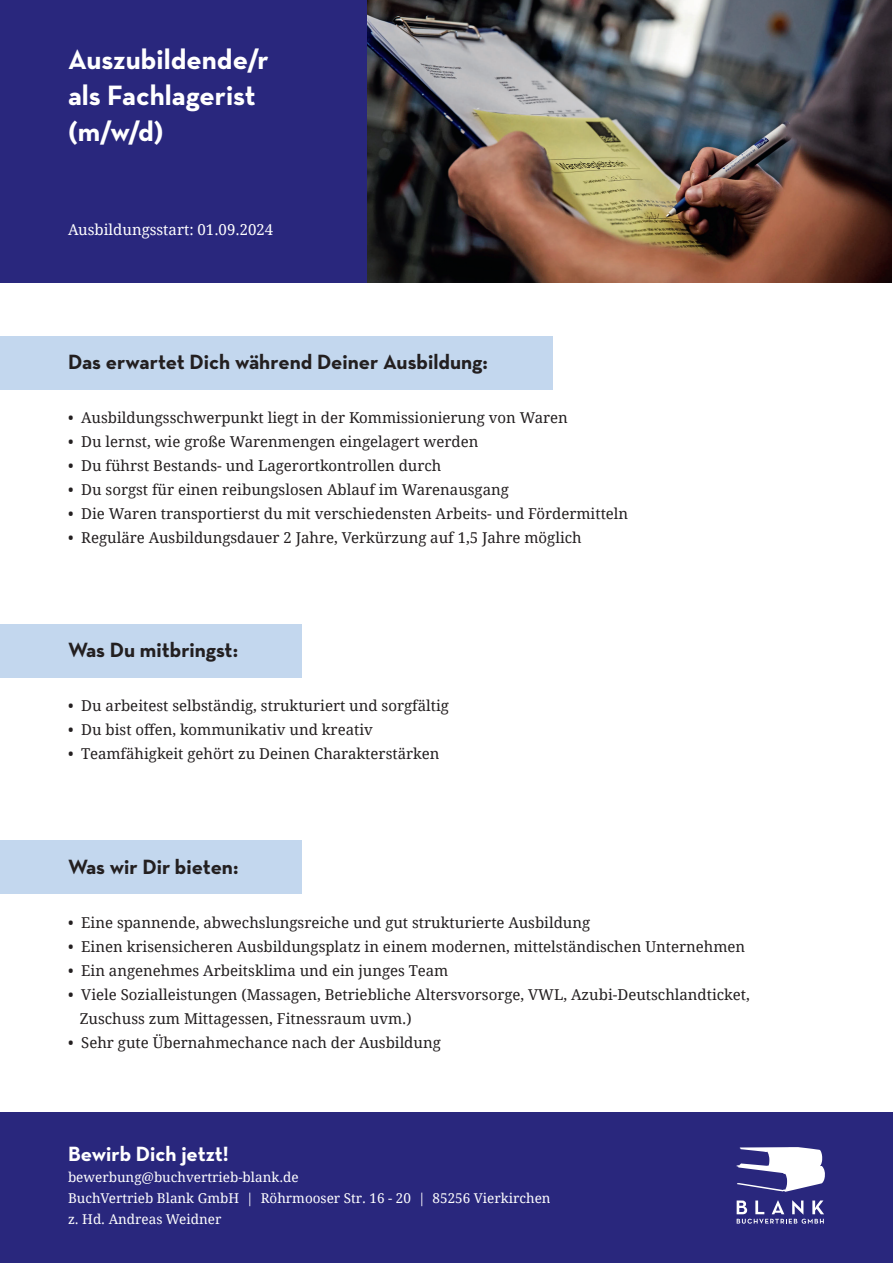
<style>
.page{position:relative;width:893px;height:1263px;background:#fff}
.page>*{position:absolute;margin:0;border:0;box-sizing:border-box;transform-origin:0 0}
.t1{font:700 28.5px/36px "Neutraface Text";color:#fff}
.t2{font:700 21px "Neutraface Text";color:#231f20}
.t3{font:700 21px "Neutraface Text";color:#fff}
.t4{font:15px/24px "Droid Serif Pro";color:#231f20}
.t5{font:15px "Droid Serif Pro";color:#fff}
.t6{font:13.5px/21px "Droid Serif Pro";color:#fff}
</style>
<div class="page">
<div style="left:0;top:0;width:368px;height:283px;background:#29277d"></div>
<div style="left:0;top:1112px;width:893px;height:151px;background:#29277d"></div>
<div style="left:0;top:336px;width:553px;height:53px;background:#c3d7ee"></div>
<img style="left:368px;top:0;width:523px;height:283px">
<svg style="left:737px;top:1200px;width:87px;height:24px"></svg>
<svg style="left:736px;top:1147px;width:89px;height:45px"></svg>
<div style="left:0;top:624px;width:302px;height:54px;background:#c3d7ee"></div>
<div style="left:0;top:841px;width:302px;height:53px;background:#c3d7ee"></div>
<h1 class="t1" style="left:68px;top:41px;width:202px">Auszubildende/r als Fachlagerist (m/w/d)</h1>
<p class="t5" style="left:68px;top:219px;width:207px">Ausbildungsstart: 01.09.2024</p>
<h2 class="t2" style="left:68px;top:349px;width:421px">Das erwartet Dich während Deiner Ausbildung:</h2>
<p class="t4" style="left:68px;top:406px;width:501px">• Ausbildungsschwerpunkt liegt in der Kommissionierung von Waren</p>
<p class="t4" style="left:68px;top:430px;width:412px">• Du lernst, wie große Warenmengen eingelagert werden</p>
<p class="t4" style="left:68px;top:454px;width:375px">• Du führst Bestands- und Lagerortkontrollen durch</p>
<p class="t4" style="left:68px;top:478px;width:442px">• Du sorgst für einen reibungslosen Ablauf im Warenausgang</p>
<p class="t4" style="left:68px;top:502px;width:562px">• Die Waren transportierst du mit verschiedensten Arbeits- und Fördermitteln</p>
<p class="t4" style="left:68px;top:526px;width:515px">• Reguläre Ausbildungsdauer 2 Jahre, Verkürzung auf 1,5 Jahre möglich</p>
<h2 class="t2" style="left:68px;top:637px;width:172px">Was Du mitbringst:</h2>
<p class="t4" style="left:68px;top:694px;width:382px">• Du arbeitest selbständig, strukturiert und sorgfältig</p>
<p class="t4" style="left:68px;top:718px;width:306px">• Du bist offen, kommunikativ und kreativ</p>
<p class="t4" style="left:68px;top:742px;width:373px">• Teamfähigkeit gehört zu Deinen Charakterstärken</p>
<h2 class="t2" style="left:68px;top:853px;width:172px">Was wir Dir bieten:</h2>
<p class="t4" style="left:68px;top:910px;width:524px">• Eine spannende, abwechslungsreiche und gut strukturierte Ausbildung</p>
<p class="t4" style="left:68px;top:934px;width:679px">• Einen krisensicheren Ausbildungsplatz in einem modernen, mittelständischen Unternehmen</p>
<p class="t4" style="left:68px;top:958px;width:382px">• Ein angenehmes Arbeitsklima und ein junges Team</p>
<p class="t4" style="left:80px;top:982px;width:672px;text-indent:-12px">• Viele Sozialleistungen (Massagen, Betriebliche Altersvorsorge, VWL, Azubi-Deutschlandticket,<br>Zuschuss zum Mittagessen, Fitnessraum uvm.)</p>
<p class="t4" style="left:68px;top:1030px;width:374px">• Sehr gute Übernahmechance nach der Ausbildung</p>
<h2 class="t3" style="left:68px;top:1140px;width:162px">Bewirb Dich jetzt!</h2>
<p class="t6" style="left:68px;top:1166px;width:484px">bewerbung@buchvertrieb-blank.de<br>BuchVertrieb Blank GmbH | Röhrmooser Str. 16 - 20 | 85256 Vierkirchen z. Hd. Andreas Weidner</p>
</div>
